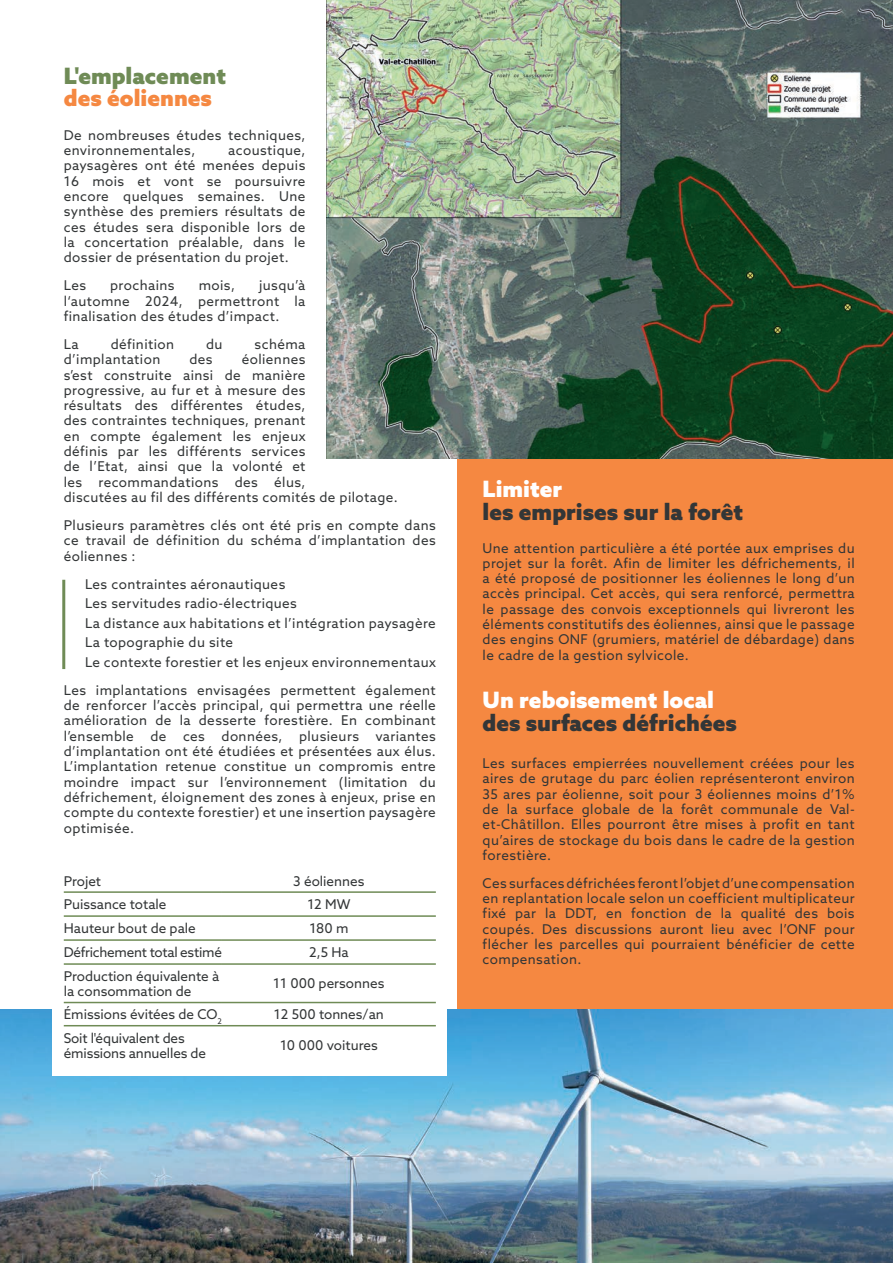
<style>
.page{position:relative;width:893px;height:1263px;background:#fff}
.page>*{position:absolute;margin:0;border:0;box-sizing:border-box;transform-origin:0 0}
.TITRE{font:900 22.5px "Azo Sans";color:#333637}
.TITRE-2{font:900 22.5px "Azo Sans";color:#fff}
.TITRE-3{font:900 22.5px "Azo Sans";color:#6f8b56}
.TITRE-4{font:900 22.5px "Azo Sans";color:#f58841}
.t1{font:13.5px/15.3px "Azo Sans";letter-spacing:.03em;color:#333637;text-align:justify}
.t2{font:13.5px/15.3px "Azo Sans";color:#333637}
.t3{font:13.5px/15.3px "Azo Sans";letter-spacing:-.01em;color:#333637}
.t4{font:13.5px "Azo Sans";letter-spacing:-.02em;color:#333637}
</style>
<div class="page">
<div style="left:458px;top:421px;width:435px;height:841px;background:#f58841"></div>
<img style="left:0;top:1009px;width:893px;height:254px">
<div style="left:52px;top:860px;width:394px;height:216px;background:#fff"></div>
<hr style="left:64px;top:891px;width:158px;height:2px;background:#6f8b56">
<hr style="left:64px;top:915px;width:158px;height:2px;background:#6f8b56">
<hr style="left:64px;top:939px;width:158px;height:2px;background:#6f8b56">
<hr style="left:64px;top:963px;width:158px;height:2px;background:#6f8b56">
<hr style="left:64px;top:1002px;width:158px;height:1px;background:#6f8b56">
<hr style="left:222px;top:891px;width:214px;height:2px;background:#6f8b56">
<hr style="left:222px;top:915px;width:214px;height:2px;background:#6f8b56">
<hr style="left:222px;top:939px;width:214px;height:2px;background:#6f8b56">
<hr style="left:222px;top:963px;width:214px;height:2px;background:#6f8b56">
<hr style="left:222px;top:1002px;width:214px;height:1px;background:#6f8b56">
<hr style="left:64px;top:1025px;width:158px;height:1px;background:#6f8b56">
<hr style="left:222px;top:1025px;width:214px;height:1px;background:#6f8b56">
<img style="left:327px;top:0;width:566px;height:458px">
<hr style="left:62px;top:580px;width:3px;height:89px;background:#6f8b56">
<p class="TITRE-3" style="left:64px;top:61px;width:164px">L'emplacement</p>
<p class="TITRE-4" style="left:64px;top:83px;width:150px">des éoliennes</p>
<p class="t1" style="left:64px;top:127px;width:243px">De nombreuses études techniques, environnementales,</p>
<p class="t1" style="left:64px;top:142px;width:243px;text-indent:164px">acoustique, paysagères ont été menées depuis 16 mois et vont se poursuivre encore quelques semaines. Une synthèse des premiers résultats de ces études sera disponible lors de la concertation préalable, dans le dossier de présentation du projet.</p>
<p class="t1" style="left:64px;top:278px;width:24px">Les</p>
<p class="t1" style="left:110px;top:278px;width:66px">prochains</p>
<p class="t1" style="left:199px;top:278px;width:38px">mois,</p>
<p class="t1" style="left:64px;top:278px;width:243px;text-indent:195px">jusqu’à l‘automne 2024, permettront la finalisation des études d’impact.</p>
<p class="t1" style="left:64px;top:336px;width:16px">La</p>
<p class="t1" style="left:111px;top:336px;width:65px">définition</p>
<p class="t1" style="left:206px;top:336px;width:18px">du</p>
<p class="t1" style="left:255px;top:336px;width:52px">schéma</p>
<p class="t1" style="left:64px;top:352px;width:98px">d’implantation</p>
<p class="t1" style="left:189px;top:352px;width:25px">des</p>
<p class="t1" style="left:64px;top:352px;width:336px;text-align:left;text-indent:178px">éoliennes<br>s’est construite ainsi de manière<br>progressive, au fur et à mesure des<br>résultats des différentes études,<br>des contraintes techniques, prenant<br>en compte également les enjeux<br>définis par les différents services<br>de l’Etat, ainsi que la volonté et<br>les recommandations des élus,<br>discutées au fil des différents comités de pilotage.</p>
<p class="t1" style="left:64px;top:517px;width:374px">Plusieurs paramètres clés ont été pris en compte dans ce travail de définition du schéma d’implantation des éoliennes :</p>
<p class="t1" style="left:85px;top:576px;width:202px">Les contraintes aéronautiques</p>
<p class="t1" style="left:85px;top:595px;width:213px">Les servitudes radio-électriques</p>
<p class="t1" style="left:85px;top:615px;width:352px">La distance aux habitations et l’intégration paysagère</p>
<p class="t1" style="left:85px;top:635px;width:150px">La topographie du site</p>
<p class="t1" style="left:85px;top:654px;width:352px">Le contexte forestier et les enjeux environnementaux</p>
<p class="t1" style="left:64px;top:682px;width:374px">Les implantations envisagées permettent également de renforcer l’accès principal, qui permettra une réelle amélioration de la desserte forestière. En combinant l’ensemble de ces données, plusieurs variantes d’implantation ont été étudiées et présentées aux élus.<br>L’implantation retenue constitue un compromis entre moindre impact sur l’environnement (limitation du défrichement, éloignement des zones à enjeux, prise en compte du contexte forestier) et une insertion paysagère optimisée.</p>
<p class="t1" style="left:64px;top:873px;width:39px">Projet</p>
<p class="t2" style="left:293px;top:873px;width:73px">3 éoliennes</p>
<p class="t2" style="left:64px;top:896px;width:104px">Puissance totale</p>
<p class="t1" style="left:307px;top:897px;width:44px">12 MW</p>
<p class="t2" style="left:64px;top:920px;width:134px">Hauteur bout de pale</p>
<p class="t1" style="left:309px;top:921px;width:41px">180 m</p>
<p class="t4" style="left:64px;top:943px;width:160px">Défrichement total estimé</p>
<p class="t1" style="left:309px;top:945px;width:41px">2,5 Ha</p>
<p class="t2" style="left:64px;top:968px;width:157px">Production équivalente à la consommation de</p>
<p class="t2" style="left:273px;top:976px;width:113px">11 000 personnes</p>
<p class="t2" style="left:64px;top:1007px;width:160px">Émissions évitées de CO<sub>2</sub></p>
<p class="t2" style="left:274px;top:1007px;width:111px">12 500 tonnes/an</p>
<p class="t3" style="left:64px;top:1030px;width:144px">Soit l'équivalent des émissions annuelles de</p>
<p class="t2" style="left:280px;top:1037px;width:99px">10 000 voitures</p>
<p class="TITRE-2" style="left:483px;top:474px;width:81px">Limiter</p>
<p class="TITRE" style="left:483px;top:496px;width:262px">les emprises sur la forêt</p>
<p class="t1" style="left:483px;top:540px;width:374px">Une attention particulière a été portée aux emprises du projet sur la forêt. Afin de limiter les défrichements, il a été proposé de positionner les éoliennes le long d’un accès principal. Cet accès, qui sera renforcé, permettra le passage des convois exceptionnels qui livreront les éléments constitutifs des éoliennes, ainsi que le passage des engins ONF (grumiers, matériel de débardage) dans le cadre de la gestion sylvicole.</p>
<p class="TITRE-2" style="left:483px;top:685px;width:233px">Un reboisement local</p>
<p class="TITRE" style="left:483px;top:707px;width:256px">des surfaces défrichées</p>
<p class="t1" style="left:483px;top:755px;width:374px">Les surfaces empierrées nouvellement créées pour les aires de grutage du parc éolien représenteront environ 35 ares par éolienne, soit pour 3 éoliennes moins d’1% de la surface globale de la forêt communale de Val&shy;et-Châtillon. Elles pourront être mises à profit en tant qu’aires de stockage du bois dans le cadre de la gestion forestière.</p>
<p class="t1" style="left:483px;top:875px;width:374px">Ces surfaces défrichées feront l’objet d’une compensation en replantation locale selon un coefficient multiplicateur fixé par la DDT, en fonction de la qualité des bois coupés. Des discussions auront lieu avec l’ONF pour flécher les parcelles qui pourraient bénéficier de cette compensation.</p>
</div>
